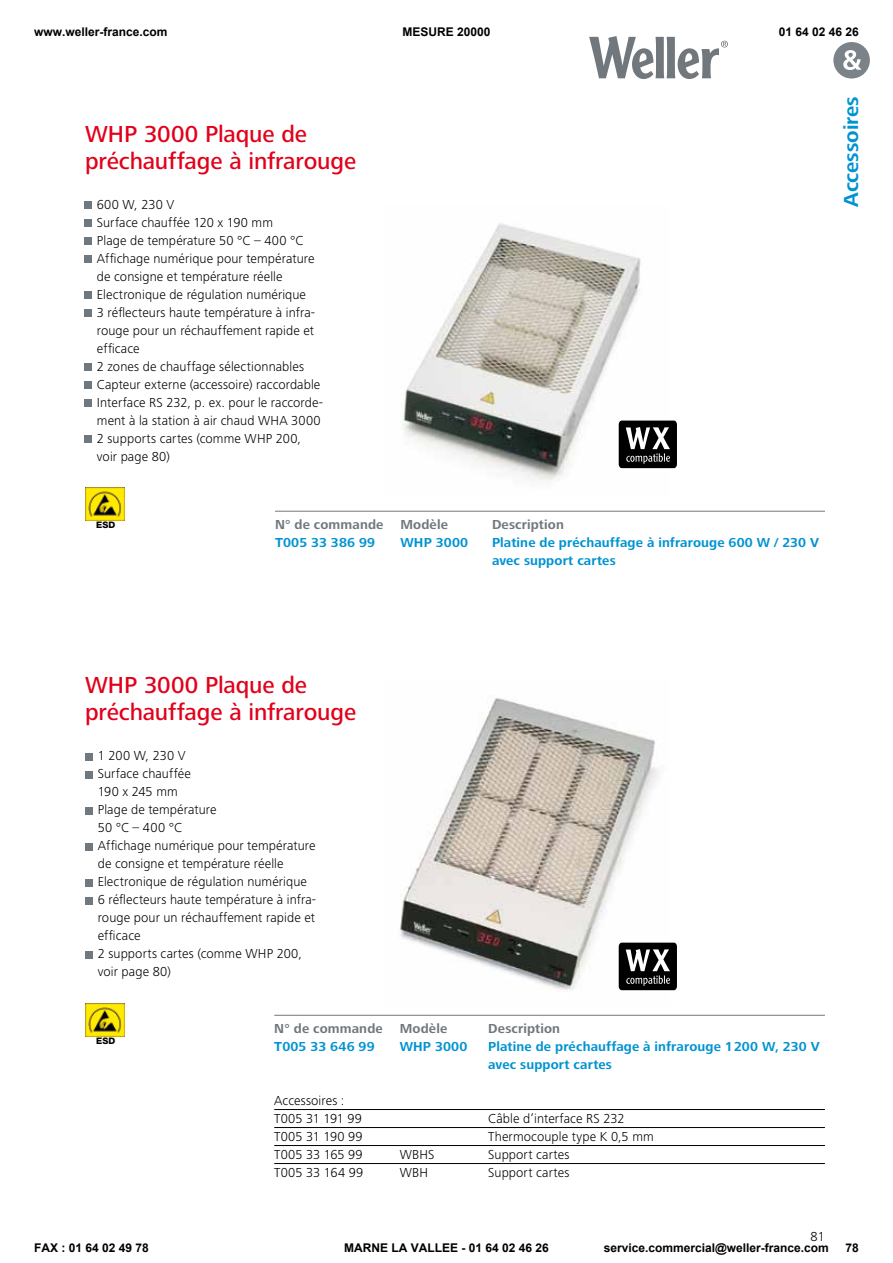
<style>
.page{position:relative;width:893px;height:1263px;background:#fff}
.page>*{position:absolute;margin:0;border:0;box-sizing:border-box;transform-origin:0 0}
.t1{font:500 24px/27px "Frutiger Next LT";letter-spacing:-.005em;color:#e2001a}
.t2{font:700 21px "Frutiger Next LT";letter-spacing:-.005em;color:#0093d1}
.t3{font:300 13.5px/18px "Frutiger Next LT";letter-spacing:.005em;color:#000}
.t4{font:700 13.5px/18px "Frutiger Next LT";letter-spacing:.01em;color:#0093d1}
.t5{font:700 13.5px "Frutiger Next LT";letter-spacing:.01em;color:#71787d}
.t6{font:700 12px "Arial";color:#000}
.t7{font:800 9px "Helvetica Neue LT";color:#000}
</style>
<div class="page">
<svg style="left:589px;top:36px;width:139px;height:43px"></svg>
<svg style="left:833px;top:42px;width:37px;height:37px"></svg>
<img style="left:400px;top:698px;width:269px;height:293px">
<img style="left:401px;top:223px;width:268px;height:258px">
<div style="left:84px;top:202px;width:7px;height:7px;background:#71787d"></div>
<div style="left:84px;top:220px;width:7px;height:7px;background:#71787d"></div>
<div style="left:84px;top:238px;width:7px;height:7px;background:#71787d"></div>
<div style="left:84px;top:256px;width:7px;height:7px;background:#71787d"></div>
<div style="left:84px;top:292px;width:7px;height:7px;background:#71787d"></div>
<div style="left:84px;top:310px;width:7px;height:7px;background:#71787d"></div>
<div style="left:84px;top:364px;width:7px;height:7px;background:#71787d"></div>
<div style="left:84px;top:382px;width:7px;height:7px;background:#71787d"></div>
<div style="left:84px;top:400px;width:7px;height:7px;background:#71787d"></div>
<div style="left:84px;top:436px;width:7px;height:7px;background:#71787d"></div>
<hr style="left:275px;top:511px;width:550px;height:1px;background:#71787d">
<img style="left:85px;top:487px;width:39px;height:33px">
<div style="left:85px;top:753px;width:7px;height:7px;background:#71787d"></div>
<div style="left:85px;top:771px;width:7px;height:7px;background:#71787d"></div>
<div style="left:85px;top:807px;width:7px;height:7px;background:#71787d"></div>
<div style="left:85px;top:843px;width:7px;height:7px;background:#71787d"></div>
<div style="left:85px;top:879px;width:7px;height:7px;background:#71787d"></div>
<div style="left:85px;top:897px;width:7px;height:7px;background:#71787d"></div>
<div style="left:85px;top:951px;width:7px;height:7px;background:#71787d"></div>
<hr style="left:274px;top:1015px;width:551px;height:1px;background:#71787d">
<hr style="left:274px;top:1109px;width:551px;height:1px;background:#000">
<hr style="left:274px;top:1127px;width:551px;height:1px;background:#000">
<hr style="left:274px;top:1145px;width:551px;height:1px;background:#000">
<hr style="left:274px;top:1163px;width:551px;height:1px;background:#000">
<img style="left:85px;top:1003px;width:39px;height:33px">
<svg style="left:619px;top:421px;width:58px;height:47px"></svg>
<svg style="left:619px;top:943px;width:58px;height:47px"></svg>
<p class="t6" style="left:34px;top:24px;width:135px">www.weller-france.com</p>
<p class="t6" style="left:402px;top:24px;width:90px">MESURE 20000</p>
<p class="t6" style="left:779px;top:24px;width:82px">01 64 02 46 26</p>
<p class="t1" style="left:85px;top:120px;width:273px">WHP 3000 Plaque de préchauffage à infrarouge</p>
<p class="t3" style="left:97px;top:195px;width:228px">600 W, 230 V<br>Surface chauffée 120 x 190 mm<br>Plage de température 50 °C – 400 °C<br>Affichage numérique pour température de consigne et température réelle<br>Electronique de régulation numérique<br>3 réflecteurs haute température à infra&shy;rouge pour un réchauffement rapide et efficace<br>2 zones de chauffage sélectionnables<br>Capteur externe (accessoire) raccordable<br>Interface RS 232, p. ex. pour le raccorde&shy;ment à la station à air chaud WHA 3000<br>2 supports cartes (comme WHP 200, voir page 80)</p>
<p class="t7" style="left:96px;top:519px;width:20px">ESD</p>
<p class="t5" style="left:275px;top:516px;width:110px">N° de commande</p>
<p class="t5" style="left:400px;top:516px;width:49px">Modèle</p>
<p class="t5" style="left:492px;top:516px;width:73px">Description</p>
<p class="t4" style="left:275px;top:533px;width:102px">T005 33 386 99</p>
<p class="t4" style="left:400px;top:533px;width:69px">WHP 3000</p>
<p class="t4" style="left:492px;top:533px;width:329px">Platine de préchauffage à infrarouge 600 W / 230 V avec support cartes</p>
<p class="t2" style="left:839px;top:207px;width:112px;rotate:-90deg">Accessoires</p>
<p class="t1" style="left:85px;top:672px;width:273px">WHP 3000 Plaque de préchauffage à infrarouge</p>
<p class="t3" style="left:98px;top:747px;width:220px">1 200 W, 230 V<br>Surface chauffée<br>190 x 245 mm<br>Plage de température<br>50 °C – 400 °C<br>Affichage numérique pour température de consigne et température réelle<br>Electronique de régulation numérique<br>6 réflecteurs haute température à infra&shy;rouge pour un réchauffement rapide et efficace<br>2 supports cartes (comme WHP 200, voir page 80)</p>
<p class="t7" style="left:96px;top:1035px;width:20px">ESD</p>
<p class="t5" style="left:274px;top:1020px;width:110px">N° de commande</p>
<p class="t5" style="left:400px;top:1020px;width:49px">Modèle</p>
<p class="t5" style="left:488px;top:1020px;width:73px">Description</p>
<p class="t4" style="left:274px;top:1037px;width:102px">T005 33 646 99</p>
<p class="t4" style="left:400px;top:1037px;width:69px">WHP 3000</p>
<p class="t4" style="left:488px;top:1037px;width:333px">Platine de préchauffage à infrarouge 1 200 W, 230 V avec support cartes</p>
<p class="t3" style="left:274px;top:1091px;width:89px">Accessoires :<br>T005 31 191 99</p>
<p class="t3" style="left:488px;top:1109px;width:138px">Câble d’interface RS 232</p>
<p class="t3" style="left:274px;top:1127px;width:90px">T005 31 190 99</p>
<p class="t3" style="left:488px;top:1127px;width:167px">Thermocouple type K 0,5 mm</p>
<p class="t3" style="left:274px;top:1145px;width:90px">T005 33 165 99</p>
<p class="t3" style="left:400px;top:1145px;width:36px">WBHS</p>
<p class="t3" style="left:488px;top:1145px;width:83px">Support cartes</p>
<p class="t3" style="left:274px;top:1163px;width:90px">T005 33 164 99</p>
<p class="t3" style="left:400px;top:1163px;width:30px">WBH</p>
<p class="t3" style="left:488px;top:1163px;width:83px">Support cartes</p>
<p class="t3" style="left:811px;top:1228px;width:16px">81</p>
<p class="t6" style="left:34px;top:1240px;width:116px">FAX : 01 64 02 49 78</p>
<p class="t6" style="left:344px;top:1240px;width:206px">MARNE LA VALLEE - 01 64 02 46 26</p>
<p class="t6" style="left:604px;top:1240px;width:227px">service.commercial@weller-france.com</p>
<p class="t6" style="left:846px;top:1240px;width:15px">78</p>
</div>
